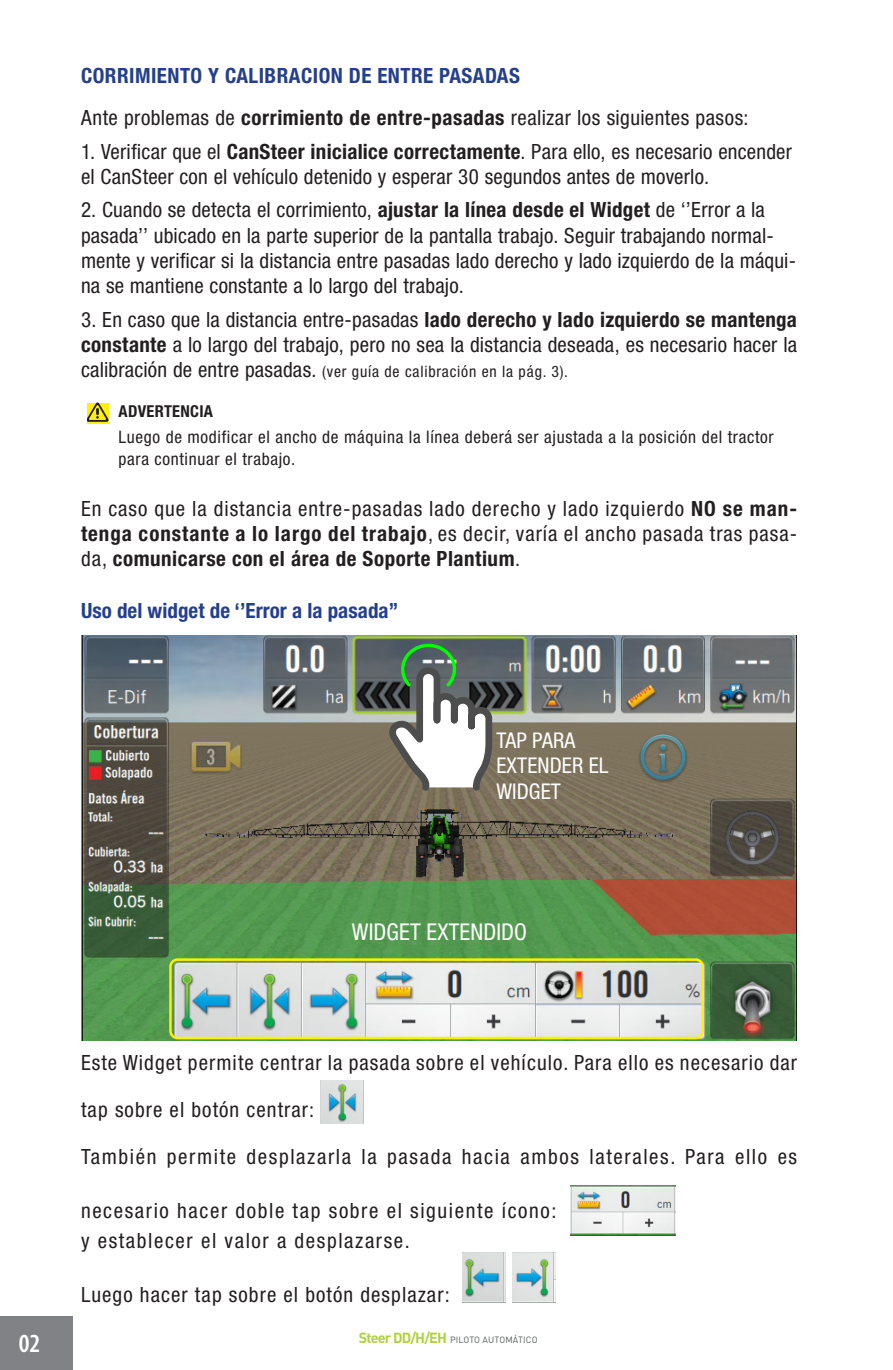
<style>
.page{position:relative;width:893px;height:1370px;background:#fff}
.page>*{position:absolute;margin:0;border:0;box-sizing:border-box;transform-origin:0 0}
.t1{font:600 condensed 26.25px "Myriad Pro";color:#fff}
.t2{font:condensed 23.1px "Helvetica Neue LT Std";letter-spacing:.005em;color:#fff}
.t3{font:condensed 21.75px/25.2px "Helvetica Neue LT Std";letter-spacing:.005em;color:#fff}
.Desarrollo_Item{font:condensed 21px/25.2px "Helvetica Neue LT Std";letter-spacing:.02em;color:#231f20}
.Desarrollo_Item-2{font:condensed 21px "Helvetica Neue LT Std";letter-spacing:.075em;color:#231f20}
.Desarrollo_Item-3{font:condensed 21px "Helvetica Neue LT Std";letter-spacing:.05em;color:#231f20}
.Titulo1{font:700 condensed 21px "Helvetica Neue LT Std";letter-spacing:.02em;color:#253f8e}
.Subt1__azul{font:700 condensed 21px "Helvetica Neue LT Std";letter-spacing:.005em;color:#253f8e}
.Desarrollo_Item-4{font:condensed 17.25px/22.2px "Helvetica Neue LT Std";letter-spacing:.04em;color:#231f20}
.Desarrollo_Item-5{font:700 condensed 16.35px "Helvetica Neue LT Std";letter-spacing:.02em;color:#231f20}
.Desarrollo_Item-6{font:condensed 15.75px "Helvetica Neue LT Std";letter-spacing:.05em;color:#231f20}
.t4{font:9px "DIN Pro";letter-spacing:.015em;color:#555c5b}
.s1{font-weight:700}
.s2{font-size:21px}
.s3{font-weight:700;font-size:14.55px;color:#afd13d}
</style>
<div class="page">
<div style="left:87px;top:403px;width:21px;height:20px;background:#fff101"></div>
<svg style="left:87px;top:403px;width:21px;height:19px"></svg>
<img style="left:81px;top:635px;width:715px;height:404px">
<div style="left:169px;top:958px;width:535px;height:81px;border:2px solid #fff101;border-radius:7px"></div>
<svg style="left:384px;top:642px;width:113px;height:154px"></svg>
<img style="left:321px;top:1080px;width:43px;height:43px">
<img style="left:571px;top:1185px;width:104px;height:50px">
<img style="left:462px;top:1252px;width:43px;height:50px">
<img style="left:513px;top:1252px;width:43px;height:50px">
<div style="left:0;top:1316px;width:73px;height:53px;background:#808285"></div>
<p class="Titulo1" style="left:81px;top:62px;width:440px">CORRIMIENTO Y CALIBRACION DE ENTRE PASADAS</p>
<p class="Desarrollo_Item" style="left:81px;top:105px;width:669px">Ante problemas de <span class="s1">corrimiento de entre-pasadas</span> realizar los siguientes pasos:</p>
<p class="Desarrollo_Item" style="left:81px;top:138px;width:712px">1. Verificar que el <span class="s1">CanSteer inicialice correctamente</span>. Para ello, es necesario encender el CanSteer con el vehículo detenido y esperar 30 segundos antes de moverlo.</p>
<p class="Desarrollo_Item" style="left:81px;top:197px;width:717px">2. Cuando se detecta el corrimiento, <span class="s1">ajustar la línea desde el Widget</span> de ‘’Error a la pasada’’ ubicado en la parte superior de la pantalla trabajo. Seguir trabajando normal&shy;mente y verificar si la distancia entre pasadas lado derecho y lado izquierdo de la máqui&shy;na se mantiene constante a lo largo del trabajo.</p>
<p class="Desarrollo_Item" style="left:81px;top:306px;width:718px">3. En caso que la distancia entre-pasadas <span class="s1">lado derecho y lado izquierdo se mantenga constante</span> a lo largo del trabajo, pero no sea la distancia deseada, es necesario hacer la</p>
<p class="Desarrollo_Item-6" style="left:81px;top:362px;width:489px"><span class="s2">calibración de entre pasadas.</span> (ver guía de calibración en la pág. 3).</p>
<p class="Desarrollo_Item-5" style="left:119px;top:401px;width:96px">ADVERTENCIA</p>
<p class="Desarrollo_Item-4" style="left:119px;top:425px;width:656px">Luego de modificar el ancho de máquina la línea deberá ser ajustada a la posición del tractor para continuar el trabajo.</p>
<p class="Desarrollo_Item" style="left:81px;top:495px;width:718px;text-align:justify">En caso que la distancia entre-pasadas lado derecho y lado izquierdo <span class="s1">NO se man&shy;tenga constante a lo largo del trabajo</span>, es decir, varía el ancho pasada tras pasa&shy;da, <span class="s1">comunicarse con el área de Soporte Plantium</span>.</p>
<p class="Subt1__azul" style="left:81px;top:598px;width:319px">Uso del widget de ‘’Error a la pasada’’</p>
<p class="t3" style="left:496px;top:727px;width:114px">TAP PARA<br>EXTENDER EL<br>WIDGET</p>
<p class="t2" style="left:352px;top:918px;width:177px">WIDGET EXTENDIDO</p>
<p class="Desarrollo_Item-3" style="left:81px;top:1049px;width:718px">Este Widget permite centrar la pasada sobre el vehículo. Para ello es necesario dar</p>
<p class="Desarrollo_Item-3" style="left:81px;top:1097px;width:235px">tap sobre el botón centrar:</p>
<p class="Desarrollo_Item-2" style="left:81px;top:1143px;width:718px">También permite desplazarla la pasada hacia ambos laterales. Para ello es</p>
<p class="Desarrollo_Item-2" style="left:81px;top:1198px;width:477px">necesario hacer doble tap sobre el siguiente ícono:</p>
<p class="Desarrollo_Item-2" style="left:81px;top:1227px;width:330px">y establecer el valor a desplazarse.</p>
<p class="Desarrollo_Item-3" style="left:81px;top:1282px;width:370px">Luego hacer tap sobre el botón desplazar:</p>
<p class="t1" style="left:19px;top:1326px;width:23px">02</p>
<p class="t4" style="left:359px;top:1333px;width:180px"><span class="s3">Steer DD/H/EH</span> PILOTO AUTOMÁTICO</p>
</div>
